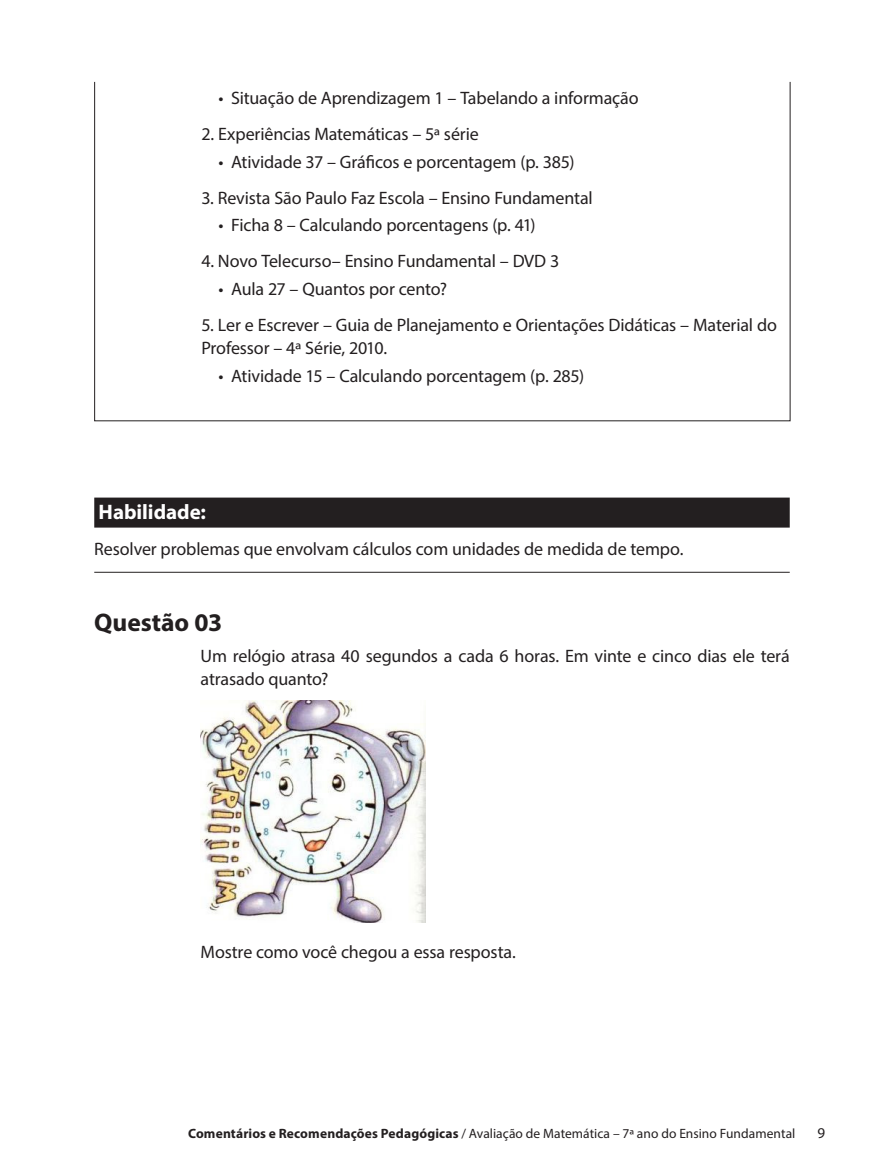
<style>
.page{position:relative;width:872px;height:1170px;background:#fff}
.page>*{position:absolute;margin:0;border:0;box-sizing:border-box;transform-origin:0 0}
.t1{font:700 25.5px "Myriad Pro";letter-spacing:-.005em;color:#231f20}
.t2{font:700 21px "Myriad Pro";color:#fff}
.t3{font:18px/23.2px "Myriad Pro";letter-spacing:-.01em;color:#231f20}
.t4{font:15px "Myriad Pro";color:#231f20}
.t5{font:13.5px "Myriad Pro";letter-spacing:.005em;color:#231f20}
.s1{font-weight:700}
</style>
<div class="page">
<div style="left:94px;top:497px;width:695px;height:30px;background:#231f20"></div>
<hr style="left:94px;top:572px;width:695px;height:1px;background:#231f20">
<img style="left:201px;top:700px;width:224px;height:222px">
<p class="t3" style="left:218px;top:86px;width:422px">• Situação de Aprendizagem 1 – Tabelando a informação</p>
<p class="t3" style="left:201px;top:122px;width:279px">2. Experiências Matemáticas – 5ª série</p>
<p class="t3" style="left:218px;top:150px;width:358px">• Atividade 37 – Gráficos e porcentagem (p. 385)</p>
<p class="t3" style="left:201px;top:186px;width:393px">3. Revista São Paulo Faz Escola – Ensino Fundamental</p>
<p class="t3" style="left:218px;top:213px;width:319px">• Ficha 8 – Calculando porcentagens (p. 41)</p>
<p class="t3" style="left:201px;top:249px;width:359px">4. Novo Telecurso– Ensino Fundamental – DVD 3</p>
<p class="t3" style="left:218px;top:277px;width:230px">• Aula 27 – Quantos por cento?</p>
<p class="t3" style="left:201px;top:313px;width:577px">5. Ler e Escrever – Guia de Planejamento e Orientações Didáticas – Material do<br>Professor – 4ª Série, 2010.</p>
<p class="t3" style="left:218px;top:364px;width:367px">• Atividade 15 – Calculando porcentagem (p. 285)</p>
<p class="t2" style="left:98px;top:498px;width:109px">Habilidade:</p>
<p class="t3" style="left:94px;top:537px;width:590px">Resolver problemas que envolvam cálculos com unidades de medida de tempo.</p>
<h1 class="t1" style="left:94px;top:606px;width:130px">Questão 03</h1>
<p class="t3" style="left:201px;top:644px;width:590px;line-height:22.5px">Um relógio atrasa 40 segundos a cada 6 horas. Em vinte e cinco dias ele terá atrasado quanto?</p>
<p class="t3" style="left:201px;top:939px;width:317px">Mostre como você chegou a essa resposta.</p>
<p class="t5" style="left:188px;top:1124px;width:609px"><span class="s1">Comentários e Recomendações Pedagógicas</span> / Avaliação de Matemática – 7ª ano do Ensino Fundamental</p>
<p class="t4" style="left:817px;top:1123px;width:9px">9</p>
</div>
